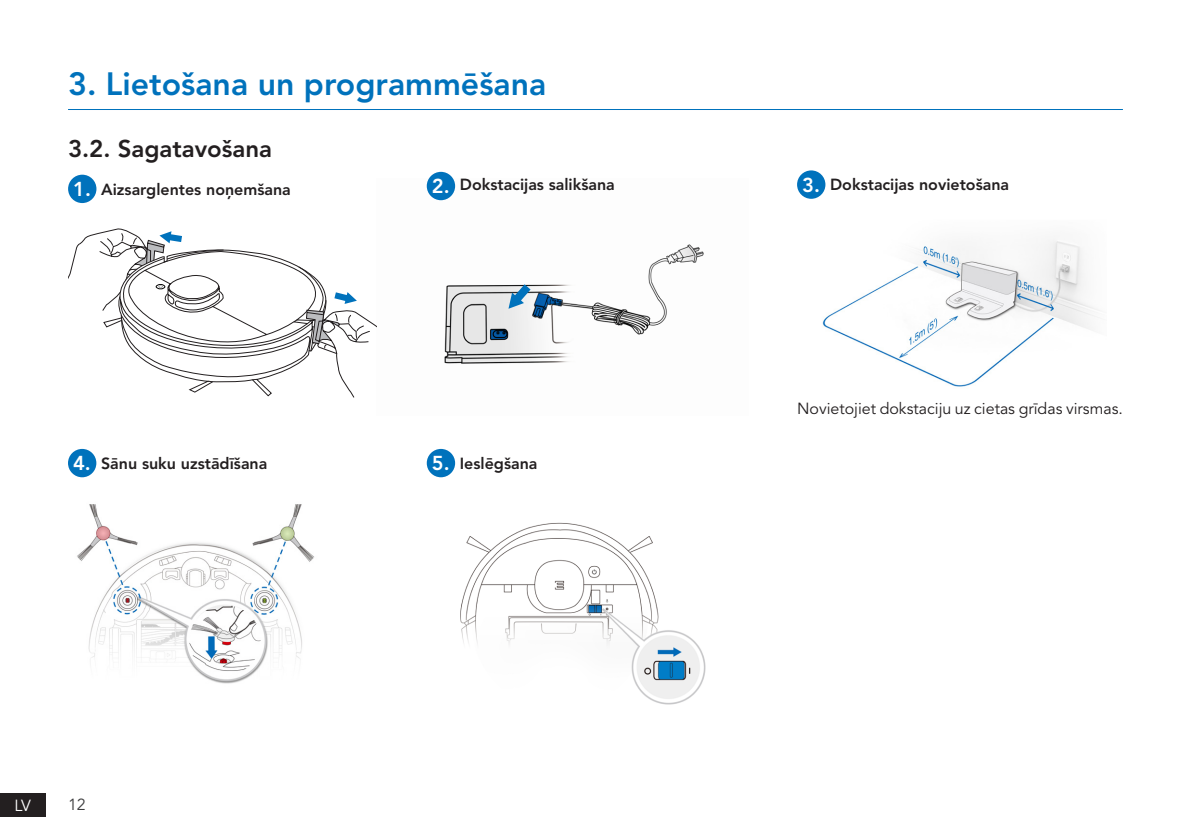
<style>
.page{position:relative;width:1191px;height:840px;background:#fff}
.page>*{position:absolute;margin:0;border:0;box-sizing:border-box;transform-origin:0 0}
.TOC_title{font:800 32px "Avenir LT Pro";color:#0072bc}
.t1{font:800 24px "Avenir LT Pro";color:#231f20}
.t2{font:800 20px "Avenir LT Pro";color:#fff}
.t3{font:800 16px "Avenir LT Pro";color:#231f20}
.t4{font:16px "Avenir LT Pro";color:#231f20}
.t5{font:16px "Avenir LT Pro";color:#fff}
.t6{font:16px "Avenir LT Pro";color:#3e3e3f}
</style>
<div class="page">
<hr style="left:68px;top:109px;width:1055px;height:1px;background:#0072bc">
<div style="left:0;top:792px;width:45px;height:24px;background:#231f20"></div>
<img style="left:426px;top:178px;width:278px;height:186px">
<svg style="left:508px;top:284px;width:22px;height:24px"></svg>
<div style="left:68px;top:174px;width:28px;height:29px;background:#0072bc;border-radius:50%"></div>
<div style="left:427px;top:172px;width:28px;height:28px;background:#0072bc;border-radius:50%"></div>
<div style="left:797px;top:170px;width:28px;height:29px;background:#0072bc;border-radius:50%"></div>
<div style="left:68px;top:448px;width:28px;height:29px;background:#0072bc;border-radius:50%"></div>
<div style="left:427px;top:448px;width:28px;height:29px;background:#0072bc;border-radius:50%"></div>
<img style="left:460px;top:522px;width:246px;height:183px">
<img style="left:77px;top:504px;width:237px;height:180px">
<img style="left:822px;top:239px;width:278px;height:148px">
<svg style="left:68px;top:228px;width:309px;height:169px"></svg>
<p class="TOC_title" style="left:68px;top:65px;width:480px">3. Lietošana un programmēšana</p>
<p class="t1" style="left:68px;top:134px;width:205px">3.2. Sagatavošana</p>
<p class="t2" style="left:73px;top:177px;width:19px">1.</p>
<p class="t3" style="left:101px;top:179px;width:191px">Aizsarglentes noņemšana</p>
<p class="t2" style="left:432px;top:174px;width:19px">2.</p>
<p class="t3" style="left:460px;top:175px;width:156px">Dokstacijas salikšana</p>
<p class="t2" style="left:802px;top:173px;width:19px">3.</p>
<p class="t3" style="left:830px;top:175px;width:180px">Dokstacijas novietošana</p>
<p class="t2" style="left:73px;top:451px;width:19px">4.</p>
<p class="t3" style="left:101px;top:453px;width:168px">Sānu suku uzstādīšana</p>
<p class="t2" style="left:432px;top:451px;width:19px">5.</p>
<p class="t3" style="left:460px;top:453px;width:79px">Ieslēgšana</p>
<p class="t5" style="left:15px;top:795px;width:18px">LV</p>
<p class="t6" style="left:68px;top:794px;width:19px">12</p>
<p class="t4" style="left:797px;top:398px;width:327px">Novietojiet dokstaciju uz cietas grīdas virsmas.</p>
</div>
